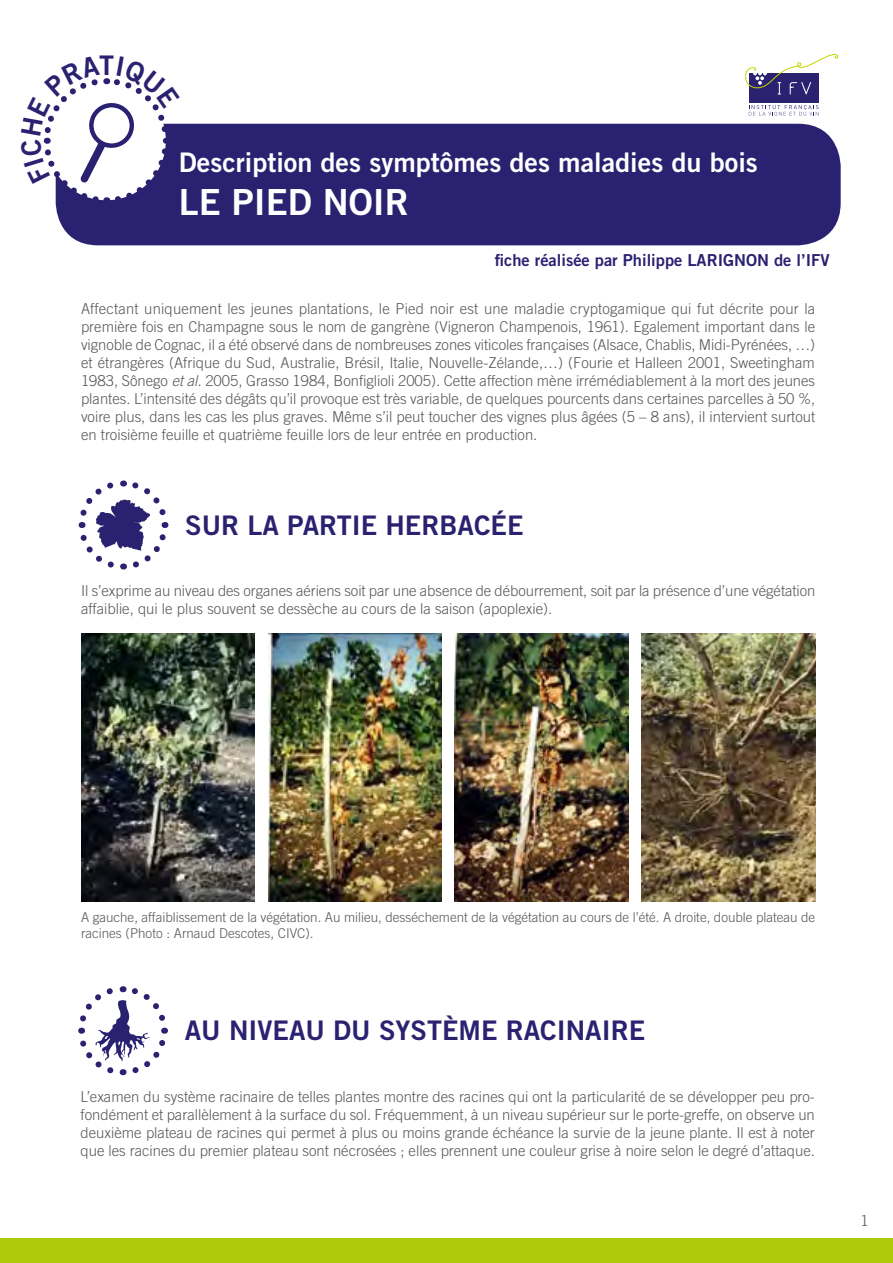
<style>
.page{position:relative;width:893px;height:1263px;background:#fff}
.page>*{position:absolute;margin:0;border:0;box-sizing:border-box;transform-origin:0 0}
.t1{font:36px "Trade Gothic LT Std Bd 2";color:#fff}
.t2{font:27px "Trade Gothic LT Std Bd 2";color:#2b2171}
.t3{font:27px "Trade Gothic LT Std Bd 2";color:#fff}
.t4{font:16.5px "Trade Gothic LT Std Bd 2";color:#2b2171}
.BODY_9_5{font:300 15px/18px "Trade Gothic LT Std";color:#575756;text-align:justify}
.BODY_9_5-2{font:300 13.5px/16.2px "Trade Gothic LT Std";color:#575756}
.s1{font-style:italic}
</style>
<div class="page">
<div style="left:56px;top:124px;width:785px;height:121px;background:#2b2171"></div>
<svg style="left:78px;top:480px;width:91px;height:90px"></svg>
<img style="left:81px;top:633px;width:173px;height:269px">
<img style="left:268px;top:633px;width:173px;height:269px">
<img style="left:455px;top:633px;width:173px;height:269px">
<img style="left:642px;top:633px;width:173px;height:269px">
<div style="left:749px;top:73px;width:69px;height:29px;background:#2b2171"></div>
<svg style="left:749px;top:105px;width:70px;height:11px"></svg>
<svg style="left:745px;top:54px;width:93px;height:41px"></svg>
<div style="left:0;top:1238px;width:893px;height:25px;background:#afca0b"></div>
<svg style="left:78px;top:986px;width:90px;height:90px"></svg>
<svg style="left:43px;top:78px;width:137px;height:129px"></svg>
<p class="t2" style="left:99px;top:49px;width:17px">T</p>
<p class="t3" style="left:179px;top:146px;width:580px">Description des symptômes des maladies du bois</p>
<p class="t1" style="left:179px;top:180px;width:231px">LE PIED NOIR</p>
<p class="t4" style="left:495px;top:250px;width:336px">fiche réalisée par Philippe LARIGNON de l’IFV</p>
<p class="BODY_9_5" style="left:81px;top:300px;width:736px">Affectant uniquement les jeunes plantations, le Pied noir est une maladie cryptogamique qui fut décrite pour la première fois en Champagne sous le nom de gangrène (Vigneron Champenois, 1961). Egalement important dans le vignoble de Cognac, il a été observé dans de nombreuses zones viticoles françaises (Alsace, Chablis, Midi-Pyrénées, …) et étrangères (Afrique du Sud, Australie, Brésil, Italie, Nouvelle-Zélande,…) (Fourie et Halleen 2001, Sweetingham 1983, Sônego <span class="s1">et al.</span> 2005, Grasso 1984, Bonfiglioli 2005). Cette affection mène irrémédiablement à la mort des jeunes plantes. L’intensité des dégâts qu’il provoque est très variable, de quelques pourcents dans certaines parcelles à 50 %, voire plus, dans les cas les plus graves. Même s’il peut toucher des vignes plus âgées (5 – 8 ans), il intervient surtout en troisième feuille et quatrième feuille lors de leur entrée en production.</p>
<p class="t2" style="left:185px;top:508px;width:340px">SUR LA PARTIE HERBACÉE</p>
<p class="BODY_9_5" style="left:81px;top:582px;width:736px">Il s’exprime au niveau des organes aériens soit par une absence de débourrement, soit par la présence d’une végétation affaiblie, qui le plus souvent se dessèche au cours de la saison (apoplexie).</p>
<p class="BODY_9_5-2" style="left:81px;top:909px;width:736px">A gauche, affaiblissement de la végétation. Au milieu, desséchement de la végétation au cours de l’été. A droite, double plateau de racines (Photo : Arnaud Descotes, CIVC).</p>
<p class="t2" style="left:185px;top:1014px;width:462px">AU NIVEAU DU SYSTÈME RACINAIRE</p>
<p class="BODY_9_5" style="left:81px;top:1087px;width:736px">L’examen du système racinaire de telles plantes montre des racines qui ont la particularité de se développer peu pro&shy;fondément et parallèlement à la surface du sol. Fréquemment, à un niveau supérieur sur le porte-greffe, on observe un deuxième plateau de racines qui permet à plus ou moins grande échéance la survie de la jeune plante. Il est à noter que les racines du premier plateau sont nécrosées ; elles prennent une couleur grise à noire selon le degré d’attaque.</p>
<p class="BODY_9_5" style="left:861px;top:1212px;width:10px">1</p>
</div>
